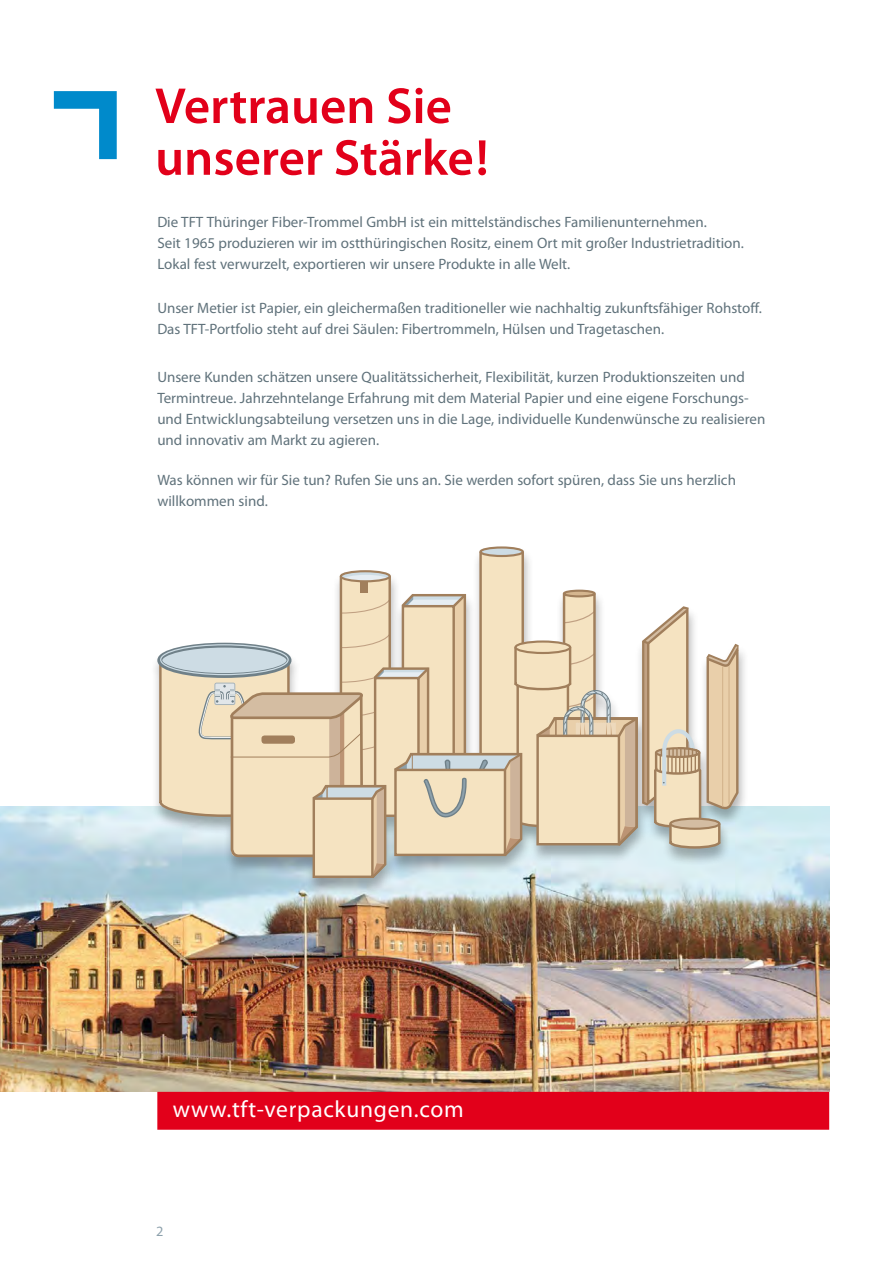
<style>
.page{position:relative;width:893px;height:1263px;background:#fff}
.page>*{position:absolute;margin:0;border:0;box-sizing:border-box;transform-origin:0 0}
.t1{font:600 51px/51.8px "Myriad Pro";color:#e2001a}
.t2{font:23.55px "Myriad Pro";letter-spacing:.03em;color:#fff}
.t3{font:15px/21px "Myriad Pro";color:#60727b}
.t4{font:14.25px "Myriad Pro";color:#8da1ac}
</style>
<div class="page">
<svg style="left:53px;top:91px;width:64px;height:69px"></svg>
<img style="left:0;top:807px;width:829px;height:285px">
<div style="left:149px;top:545px;width:599px;height:350px;background:#000;opacity:.3"></div>
<svg style="left:480px;top:547px;width:43px;height:9px"></svg>
<div style="left:479px;top:546px;width:45px;height:11px;border:2px solid #a17f5c;border-radius:50%"></div>
<svg style="left:158px;top:550px;width:583px;height:330px"></svg>
<div style="left:157px;top:1092px;width:672px;height:38px;background:#e2001a"></div>
<h1 class="t1" style="left:155px;top:79px;width:335px">Vertrauen Sie unserer Stärke!</h1>
<p class="t3" style="left:157px;top:211px;width:588px">Die TFT Thüringer Fiber-Trommel GmbH ist ein mittelständisches Familienunternehmen.<br>Seit 1965 produzieren wir im ostthüringischen Rositz, einem Ort mit großer Industrietradition.<br>Lokal fest verwurzelt, exportieren wir unsere Produkte in alle Welt.</p>
<p class="t3" style="left:157px;top:297px;width:606px">Unser Metier ist Papier, ein gleichermaßen traditioneller wie nachhaltig zukunftsfähiger Rohstoff.<br>Das TFT-Portfolio steht auf drei Säulen: Fibertrommeln, Hülsen und Tragetaschen.</p>
<p class="t3" style="left:157px;top:366px;width:610px">Unsere Kunden schätzen unsere Qualitätssicherheit, Flexibilität, kurzen Produktionszeiten und Termintreue. Jahrzehntelange Erfahrung mit dem Material Papier und eine eigene Forschungs&shy;und Entwicklungsabteilung versetzen uns in die Lage, individuelle Kundenwünsche zu realisieren und innovativ am Markt zu agieren.</p>
<p class="t3" style="left:157px;top:469px;width:580px">Was können wir für Sie tun? Rufen Sie uns an. Sie werden sofort spüren, dass Sie uns herzlich willkommen sind.</p>
<h2 class="t2" style="left:173px;top:1095px;width:293px">www.tft-verpackungen.com</h2>
<p class="t4" style="left:156px;top:1222px;width:9px">2</p>
</div>
